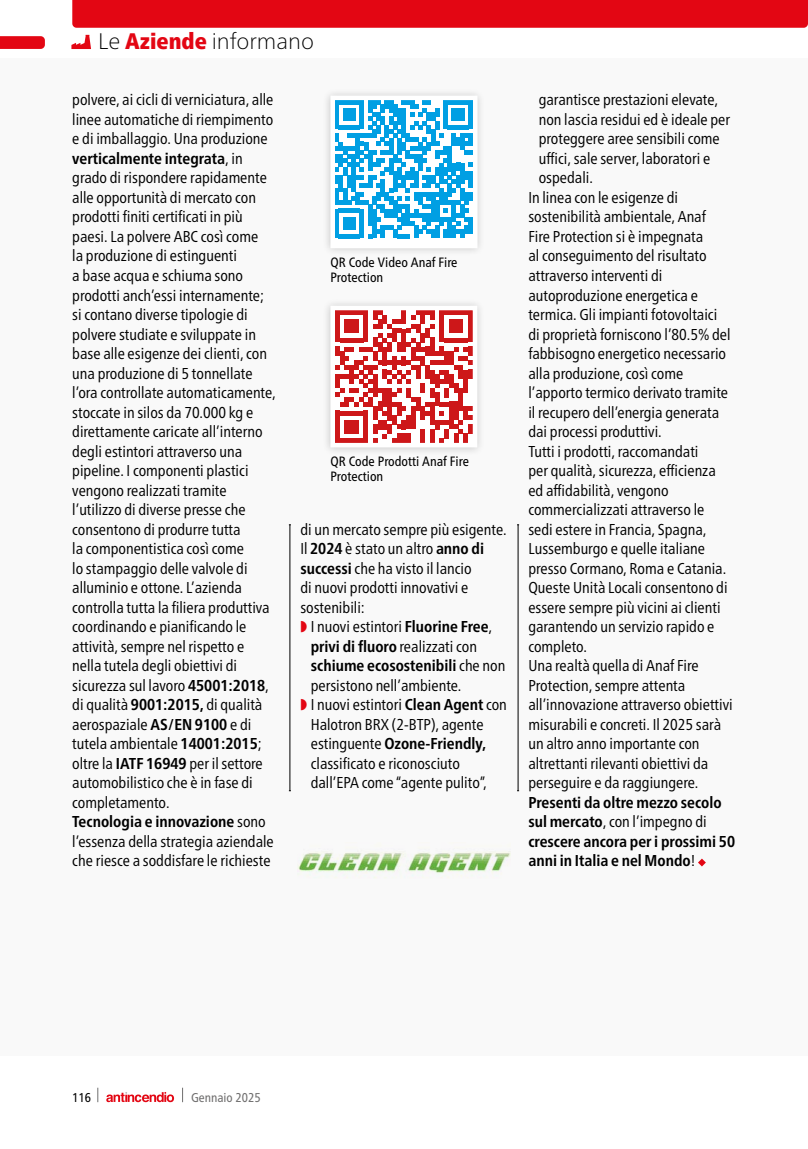
<style>
.page{position:relative;width:808px;height:1149px;background:#fff}
.page>*{position:absolute;margin:0;border:0;box-sizing:border-box;transform-origin:0 0}
.t1{font:100 22.5px "Frutiger Neue LT Pro";color:#000}
.t2{font:condensed 15.75px/19.5px "Frutiger Neue LT Pro";color:#000}
.t3{font:700 condensed 15.75px/19.5px "Frutiger Neue LT Pro";color:#000}
.t4{font:condensed 13.5px/15px "Frutiger Neue LT Pro";color:#000}
.t5{font:condensed 12.75px "Frutiger Neue LT Pro";color:#706f6f}
.t6{font:condensed 12.75px "Frutiger Neue LT Pro";color:#000}
.s1{font-weight:900;font-stretch:condensed;color:#e30613}
.s2{font-weight:700}
.s3{color:#e30613}
.s4{font-weight:400}
</style>
<div class="page">
<div style="left:0;top:58px;width:808px;height:998px;background:#f9f9f9"></div>
<svg style="left:0;top:36px;width:45px;height:13px"></svg>
<svg style="left:98px;top:1087px;width:1px;height:14px"></svg>
<svg style="left:182px;top:1087px;width:1px;height:14px"></svg>
<svg style="left:106px;top:1092px;width:68px;height:9px"></svg>
<div style="left:72px;top:0;width:736px;height:28px;background:#e30613"></div>
<svg style="left:71px;top:35px;width:20px;height:14px"></svg>
<hr style="left:290px;top:524px;width:1px;height:266px;background:#000">
<hr style="left:518px;top:524px;width:1px;height:266px;background:#000">
<svg style="left:698px;top:858px;width:8px;height:8px"></svg>
<div style="left:322px;top:87px;width:163px;height:169px;background:#f3f3f3"></div>
<svg style="left:328px;top:94px;width:151px;height:156px"></svg>
<div style="left:322px;top:297px;width:163px;height:158px;background:#f3f3f3"></div>
<svg style="left:328px;top:304px;width:151px;height:145px"></svg>
<img style="left:298px;top:851px;width:213px;height:27px">
<h1 class="t1" style="left:98px;top:28px;width:217px">Le <span class="s1">Aziende</span> informano</h1>
<p class="t2" style="left:72px;top:90px;width:205px">polvere, ai cicli di verniciatura, alle linee automatiche di riempimento e di imballaggio. Una produzione <span class="s2">verticalmente integrata</span>, in grado di rispondere rapidamente alle opportunità di mercato con prodotti finiti certificati in più paesi. La polvere ABC così come<br>la produzione di estinguenti<br>a base acqua e schiuma sono prodotti anch’essi internamente; si contano diverse tipologie di polvere studiate e sviluppate in base alle esigenze dei clienti, con una produzione di 5 tonnellate l’ora controllate automaticamente, stoccate in silos da 70.000 kg e direttamente caricate all’interno degli estintori attraverso una pipeline. I componenti plastici vengono realizzati tramite l’utilizzo di diverse presse che consentono di produrre tutta<br>la componentistica così come<br>lo stampaggio delle valvole di alluminio e ottone. L’azienda controlla tutta la filiera produttiva coordinando e pianificando le attività, sempre nel rispetto e nella tutela degli obiettivi di sicurezza sul lavoro <span class="s2">45001:2018</span>, di qualità <span class="s2">9001:2015,</span> di qualità aerospaziale <span class="s2">AS/EN 9100</span> e di tutela ambientale <span class="s2">14001:2015</span>; oltre la <span class="s2">IATF 16949</span> per il settore automobilistico che è in fase di completamento.<br><span class="s2">Tecnologia e innovazione</span> sono l’essenza della strategia aziendale che riesce a soddisfare le richieste</p>
<p class="t4" style="left:330px;top:255px;width:129px">QR Code Video Anaf Fire<br>Protection</p>
<p class="t4" style="left:330px;top:454px;width:140px">QR Code Prodotti Anaf Fire<br>Protection</p>
<p class="t2" style="left:300px;top:519px;width:208px">di un mercato sempre più esigente.</p>
<p class="t2" style="left:300px;top:538px;width:185px">Il <span class="s2">2024</span> è stato un altro <span class="s2">anno di</span></p>
<p class="t2" style="left:300px;top:558px;width:173px"><span class="s2">successi</span> che ha visto il lancio</p>
<p class="t2" style="left:300px;top:577px;width:170px">di nuovi prodotti innovativi e</p>
<p class="t2" style="left:300px;top:597px;width:66px">sostenibili:</p>
<p class="t2" style="left:300px;top:616px;width:193px"><span class="s3">◗</span> I nuovi estintori <span class="s2">Fluorine Free</span>,</p>
<p class="t3" style="left:311px;top:636px;width:168px">privi di fluoro <span class="s4">realizzati con</span></p>
<p class="t3" style="left:311px;top:655px;width:196px">schiume ecosostenibili <span class="s4">che non</span></p>
<p class="t2" style="left:311px;top:675px;width:152px">persistono nell’ambiente.</p>
<p class="t2" style="left:300px;top:694px;width:208px"><span class="s3">◗</span> I nuovi estintori <span class="s2">Clean Agent</span> con</p>
<p class="t2" style="left:311px;top:714px;width:174px">Halotron BRX (2-BTP), agente</p>
<p class="t3" style="left:311px;top:733px;width:177px"><span class="s4">estinguente</span> Ozone-Friendly,</p>
<p class="t2" style="left:311px;top:753px;width:151px">classificato e riconosciuto</p>
<p class="t2" style="left:311px;top:772px;width:178px">dall’EPA come “agente pulito”,</p>
<p class="t2" style="left:539px;top:90px;width:181px">garantisce prestazioni elevate,</p>
<p class="t2" style="left:539px;top:109px;width:193px">non lascia residui ed è ideale per</p>
<p class="t2" style="left:539px;top:129px;width:182px">proteggere aree sensibili come</p>
<p class="t2" style="left:539px;top:148px;width:173px">uffici, sale server, laboratori e</p>
<p class="t2" style="left:539px;top:168px;width:56px">ospedali.</p>
<p class="t2" style="left:528px;top:187px;width:151px">In linea con le esigenze di</p>
<p class="t2" style="left:528px;top:207px;width:179px">sostenibilità ambientale, Anaf</p>
<p class="t2" style="left:528px;top:226px;width:176px">Fire Protection si è impegnata</p>
<p class="t2" style="left:528px;top:246px;width:180px">al conseguimento del risultato</p>
<p class="t2" style="left:528px;top:265px;width:136px">attraverso interventi di</p>
<p class="t2" style="left:528px;top:285px;width:171px">autoproduzione energetica e</p>
<p class="t2" style="left:528px;top:304px;width:190px">termica. Gli impianti fotovoltaici</p>
<p class="t2" style="left:528px;top:324px;width:204px">di proprietà forniscono l’80.5% del</p>
<p class="t2" style="left:528px;top:343px;width:199px">fabbisogno energetico necessario</p>
<p class="t2" style="left:528px;top:363px;width:156px">alla produzione, così come</p>
<p class="t2" style="left:528px;top:382px;width:201px">l’apporto termico derivato tramite</p>
<p class="t2" style="left:528px;top:402px;width:192px">il recupero dell’energia generata</p>
<p class="t2" style="left:528px;top:421px;width:135px">dai processi produttivi.</p>
<p class="t2" style="left:528px;top:441px;width:172px">Tutti i prodotti, raccomandati</p>
<p class="t2" style="left:528px;top:460px;width:189px">per qualità, sicurezza, efficienza</p>
<p class="t2" style="left:528px;top:480px;width:142px">ed affidabilità, vengono</p>
<p class="t2" style="left:528px;top:499px;width:177px">commercializzati attraverso le</p>
<p class="t2" style="left:528px;top:519px;width:179px">sedi estere in Francia, Spagna,</p>
<p class="t2" style="left:528px;top:538px;width:178px">Lussemburgo e quelle italiane</p>
<p class="t2" style="left:528px;top:558px;width:199px">presso Cormano, Roma e Catania.</p>
<p class="t2" style="left:528px;top:577px;width:201px">Queste Unità Locali consentono di</p>
<p class="t2" style="left:528px;top:597px;width:194px">essere sempre più vicini ai clienti</p>
<p class="t2" style="left:528px;top:616px;width:188px">garantendo un servizio rapido e</p>
<p class="t2" style="left:528px;top:636px;width:60px">completo.</p>
<p class="t2" style="left:528px;top:655px;width:172px">Una realtà quella di Anaf Fire</p>
<p class="t2" style="left:528px;top:675px;width:158px">Protection, sempre attenta</p>
<p class="t2" style="left:528px;top:694px;width:206px">all’innovazione attraverso obiettivi</p>
<p class="t2" style="left:528px;top:714px;width:194px">misurabili e concreti. Il 2025 sarà</p>
<p class="t2" style="left:528px;top:733px;width:173px">un altro anno importante con</p>
<p class="t2" style="left:528px;top:753px;width:181px">altrettanti rilevanti obiettivi da</p>
<p class="t2" style="left:528px;top:772px;width:172px">perseguire e da raggiungere.</p>
<p class="t3" style="left:528px;top:792px;width:208px">Presenti da oltre mezzo secolo sul mercato<span class="s4">, con l’impegno di </span>crescere ancora per i prossimi 50 anni in Italia e nel Mondo<span class="s4">!</span></p>
<p class="t6" style="left:72px;top:1089px;width:20px">116</p>
<p class="t5" style="left:191px;top:1089px;width:71px">Gennaio 2025</p>
</div>
